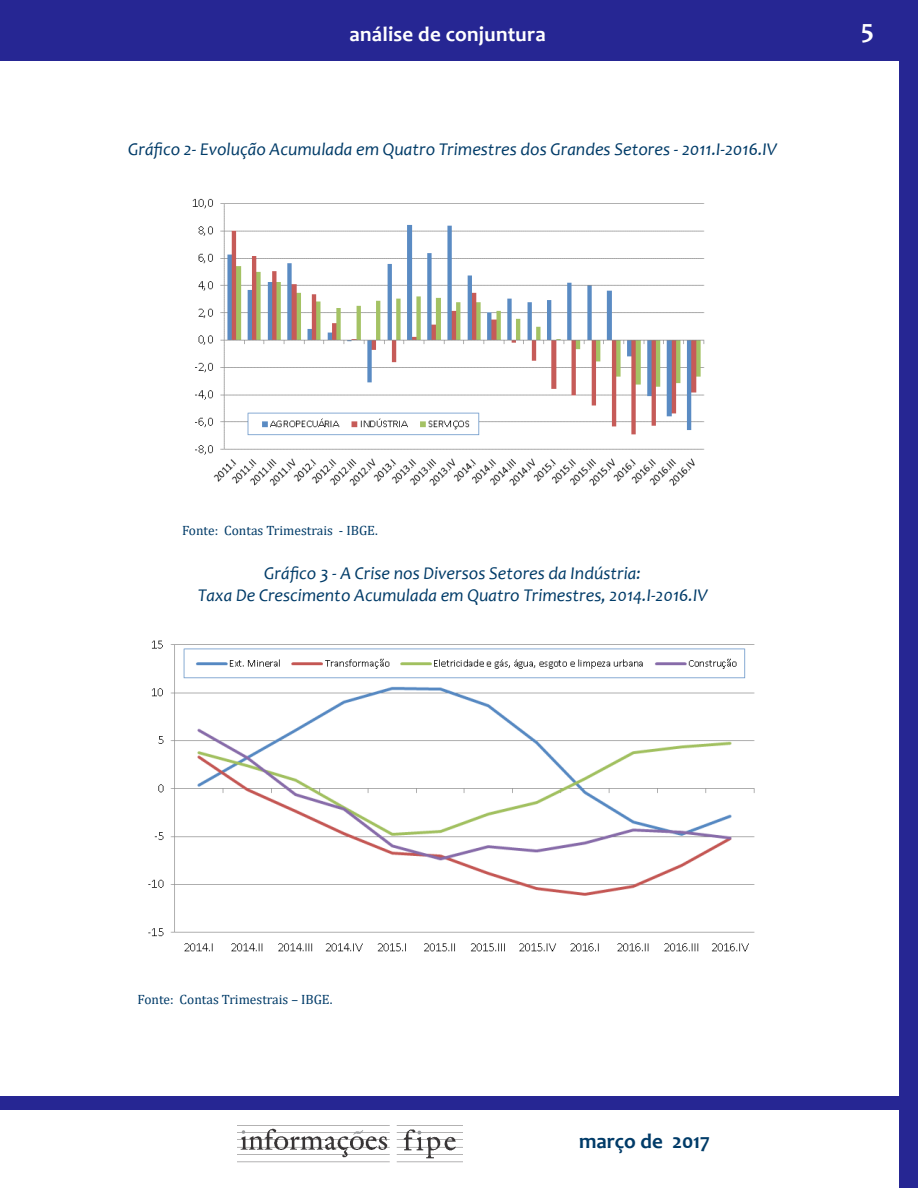
<style>
.page{position:relative;width:918px;height:1188px;background:#fff}
.page>*{position:absolute;margin:0;border:0;box-sizing:border-box;transform-origin:0 0}
.t1{font:700 27px "Candara";color:#fff}
.t2{font:700 21px "Candara";letter-spacing:.01em;color:#fff}
.t3{font:700 21px "Candara";color:#003b68}
.t4{font:italic 18px/21.6px "Candara";color:#003b68;text-align:center}
.t5{font:13.5px "Cambria";color:#003b68}
</style>
<div class="page">
<div style="left:899px;top:0;width:19px;height:1188px;background:#262693"></div>
<div style="left:0;top:0;width:918px;height:61px;background:#262693"></div>
<img style="left:238px;top:1128px;width:225px;height:35px">
<div style="left:0;top:1097px;width:918px;height:13px;background:#262693"></div>
<img style="left:192px;top:198px;width:513px;height:288px">
<img style="left:148px;top:640px;width:607px;height:312px">
<p class="t2" style="left:350px;top:21px;width:198px">análise de conjuntura</p>
<h1 class="t1" style="left:861px;top:12px;width:14px">5</h1>
<p class="t4" style="left:128px;top:138px;width:650px">Gráfico 2- Evolução Acumulada em Quatro Trimestres dos Grandes Setores - 2011.I-2016.IV</p>
<p class="t5" style="left:182px;top:523px;width:197px">Fonte: Contas Trimestrais - IBGE.</p>
<p class="t4" style="left:198px;top:562px;width:511px">Gráfico 3 - A Crise nos Diversos Setores da Indústria:<br>Taxa De Crescimento Acumulada em Quatro Trimestres, 2014.I-2016.IV</p>
<p class="t5" style="left:138px;top:992px;width:196px">Fonte: Contas Trimestrais – IBGE.</p>
<p class="t3" style="left:579px;top:1128px;width:132px">março de 2017</p>
</div>
